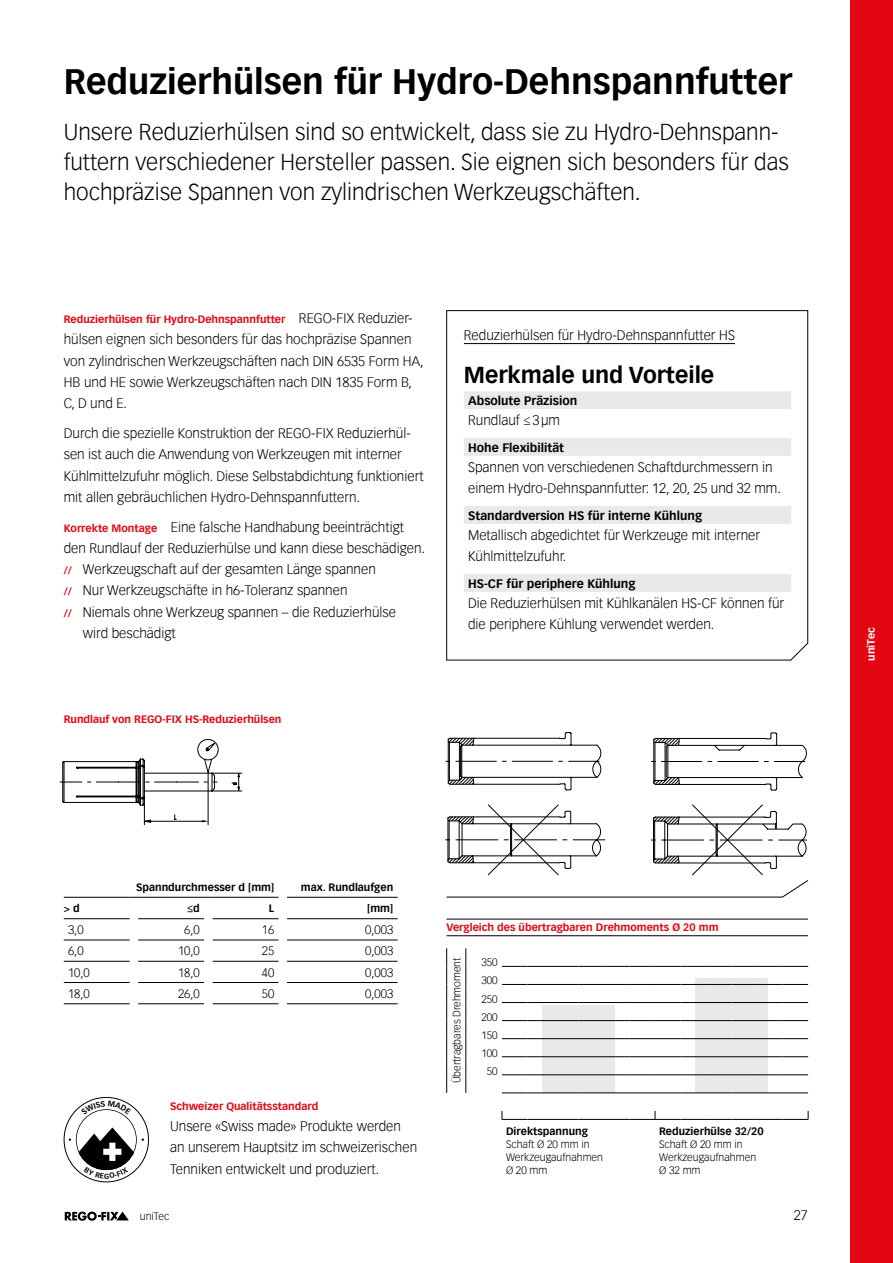
<style>
.page{position:relative;width:893px;height:1263px;background:#fff}
.page>*{position:absolute;margin:0;border:0;box-sizing:border-box;transform-origin:0 0}
.Headline_2{font:700 34.5px "Vectora Com";color:#000}
.Lead{font:300 22.5px/29.7px "Vectora Com";color:#000}
.Subline{font:700 22.5px "Vectora Com";color:#000}
.Gundtext_1spaltig{font:300 13.5px/21.3px "Vectora Com";color:#000}
.Bereich{font:300 13.5px "Vectora Com";color:#000}
.Info-Box_Titel{font:700 12px "Vectora Com";color:#000}
.Tabellentext{font:300 12px "Vectora Com";color:#000}
.Gundtext_1spaltig-2{font:700 10.5px "Vectora Com";color:#e30613}
.Bildberschreibung{font:300 10.5px/12.8px "Vectora Com";color:#000}
.Titel_Kopfzeile{font:700 10.5px "Vectora Com";color:#000}
.Titel_red{font:700 10.5px "Vectora Com";color:#e30613}
.Bildbeschreibung_mit_Einzug_1mm{font:300 10.5px "Vectora Com";color:#000}
.Bildbeschreibung_mit_Einzug_1mm-2{font:700 10.5px "Vectora Com";color:#000}
.t1{font:700 10.5px "Vectora Com";color:#fff}
.s1{font-weight:300;font-size:13.5px;color:#000}
.s2{font-weight:700;font-size:10.5px;color:#e30613}
</style>
<div class="page">
<div style="left:850px;top:0;width:43px;height:1263px;background:#e30613"></div>
<svg style="left:65px;top:1211px;width:64px;height:10px"></svg>
<hr style="left:212px;top:791px;width:30px;height:1px;background:#000">
<hr style="left:212px;top:773px;width:30px;height:1px;background:#000">
<div style="left:198px;top:739px;width:20px;height:21px;border:1px solid #000;border-radius:50%"></div>
<svg style="left:206px;top:741px;width:11px;height:10px"></svg>
<svg style="left:232px;top:773px;width:7px;height:18px"></svg>
<svg style="left:60px;top:758px;width:157px;height:67px"></svg>
<svg style="left:446px;top:732px;width:361px;height:59px"></svg>
<svg style="left:446px;top:804px;width:362px;height:93px"></svg>
<hr style="left:64px;top:961px;width:66px;height:1px;background:#000">
<hr style="left:138px;top:961px;width:66px;height:1px;background:#000">
<hr style="left:213px;top:961px;width:66px;height:1px;background:#000">
<hr style="left:287px;top:961px;width:111px;height:1px;background:#000">
<hr style="left:64px;top:982px;width:66px;height:1px;background:#000">
<hr style="left:138px;top:982px;width:66px;height:1px;background:#000">
<hr style="left:213px;top:982px;width:66px;height:1px;background:#000">
<hr style="left:287px;top:982px;width:111px;height:1px;background:#000">
<hr style="left:64px;top:1003px;width:66px;height:1px;background:#000">
<hr style="left:138px;top:1003px;width:66px;height:1px;background:#000">
<hr style="left:213px;top:1003px;width:66px;height:1px;background:#000">
<hr style="left:287px;top:1003px;width:111px;height:1px;background:#000">
<hr style="left:64px;top:918px;width:66px;height:1px;background:#000">
<hr style="left:138px;top:918px;width:66px;height:1px;background:#000">
<hr style="left:213px;top:918px;width:66px;height:1px;background:#000">
<hr style="left:287px;top:918px;width:111px;height:1px;background:#000">
<hr style="left:64px;top:940px;width:66px;height:1px;background:#000">
<hr style="left:138px;top:940px;width:66px;height:1px;background:#000">
<hr style="left:213px;top:940px;width:66px;height:1px;background:#000">
<hr style="left:287px;top:940px;width:111px;height:1px;background:#000">
<svg style="left:446px;top:310px;width:362px;height:350px"></svg>
<hr style="left:446px;top:919px;width:362px;height:1px;background:#000">
<hr style="left:446px;top:935px;width:362px;height:1px;background:#000">
<svg style="left:502px;top:1111px;width:307px;height:9px"></svg>
<svg style="left:502px;top:984px;width:306px;height:1px"></svg>
<svg style="left:502px;top:1002px;width:306px;height:1px"></svg>
<svg style="left:502px;top:1020px;width:306px;height:1px"></svg>
<svg style="left:502px;top:1038px;width:306px;height:1px"></svg>
<svg style="left:502px;top:1056px;width:306px;height:1px"></svg>
<svg style="left:502px;top:1074px;width:306px;height:1px"></svg>
<svg style="left:502px;top:1093px;width:306px;height:1px"></svg>
<svg style="left:502px;top:966px;width:306px;height:1px"></svg>
<svg style="left:446px;top:948px;width:1px;height:145px"></svg>
<svg style="left:466px;top:948px;width:1px;height:145px"></svg>
<div style="left:542px;top:1005px;width:72px;height:88px;background:#e9e9e9"></div>
<div style="left:695px;top:978px;width:72px;height:115px;background:#e9e9e9"></div>
<hr style="left:64px;top:897px;width:66px;height:1px;background:#000">
<hr style="left:138px;top:897px;width:66px;height:1px;background:#000">
<hr style="left:213px;top:897px;width:66px;height:1px;background:#000">
<hr style="left:287px;top:897px;width:111px;height:1px;background:#000">
<svg style="left:69px;top:1101px;width:75px;height:78px"></svg>
<p class="Headline_2" style="left:64px;top:60px;width:730px">Reduzierhülsen für Hydro-Dehnspannfutter</p>
<p class="Lead" style="left:64px;top:117px;width:726px">Unsere Reduzierhülsen sind so entwickelt, dass sie zu Hydro-Dehnspann&shy;futtern verschiedener Hersteller passen. Sie eignen sich besonders für das hochpräzise Spannen von zylindrischen Werkzeugschäften.</p>
<p class="Gundtext_1spaltig-2" style="left:64px;top:313px;width:350px">Reduzierhülsen für Hydro-Dehnspannfutter <span class="s1">REGO-FIX Reduzier-</span></p>
<p class="Gundtext_1spaltig" style="left:64px;top:329px;width:361px">hülsen eignen sich besonders für das hochpräzise Spannen von zylindrischen Werkzeugschäften nach DIN 6535 Form HA, HB und HE sowie Werkzeugschäften nach DIN 1835 Form B, C, D und E.</p>
<p class="Gundtext_1spaltig" style="left:64px;top:423px;width:361px">Durch die spezielle Konstruktion der REGO-FIX Reduzierhül&shy;sen ist auch die Anwendung von Werkzeugen mit interner Kühlmittelzufuhr möglich. Diese Selbstabdichtung funktioniert mit allen gebräuchlichen Hydro-Dehnspannfuttern.</p>
<p class="Gundtext_1spaltig" style="left:64px;top:516px;width:363px"><span class="s2">Korrekte Montage</span> Eine falsche Handhabung beeinträchtigt den Rundlauf der Reduzierhülse und kann diese beschädigen.</p>
<p class="Gundtext_1spaltig" style="left:64px;top:559px;width:314px"><span class="s2">//</span> Werkzeugschaft auf der gesamten Länge spannen</p>
<p class="Gundtext_1spaltig" style="left:64px;top:580px;width:285px"><span class="s2">//</span> Nur Werkzeugschäfte in h6-Toleranz spannen</p>
<p class="Gundtext_1spaltig" style="left:83px;top:601px;width:315px;text-indent:-19px"><span class="s2">//</span> Niemals ohne Werkzeug spannen – die Reduzierhülse wird beschädigt</p>
<p class="Gundtext_1spaltig-2" style="left:64px;top:713px;width:219px">Rundlauf von REGO-FIX HS-Reduzierhülsen</p>
<p class="Bereich" style="left:464px;top:327px;width:273px">Reduzierhülsen für Hydro-Dehnspannfutter HS</p>
<p class="Subline" style="left:464px;top:361px;width:252px">Merkmale und Vorteile</p>
<p class="Info-Box_Titel" style="left:468px;top:393px;width:111px">Absolute Präzision</p>
<p class="Gundtext_1spaltig" style="left:468px;top:410px;width:93px">Rundlauf ≤3μm</p>
<p class="Info-Box_Titel" style="left:468px;top:440px;width:97px">Hohe Flexibilität</p>
<p class="Gundtext_1spaltig" style="left:468px;top:457px;width:314px">Spannen von verschiedenen Schaftdurchmessern in einem Hydro-Dehnspannfutter: 12, 20, 25 und 32 mm.</p>
<p class="Info-Box_Titel" style="left:468px;top:508px;width:235px">Standardversion HS für interne Kühlung</p>
<p class="Gundtext_1spaltig" style="left:468px;top:525px;width:294px">Metallisch abgedichtet für Werkzeuge mit interner<br>Kühlmittelzufuhr.</p>
<p class="Info-Box_Titel" style="left:468px;top:576px;width:169px">HS-CF für periphere Kühlung</p>
<p class="Gundtext_1spaltig" style="left:468px;top:593px;width:318px">Die Reduzierhülsen mit Kühlkanälen HS-CF können für die periphere Kühlung verwendet werden.</p>
<p class="t1" style="left:865px;top:661px;width:35px;rotate:-90deg">uniTec</p>
<p class="Titel_Kopfzeile" style="left:136px;top:880px;width:140px">Spanndurchmesser d [mm]</p>
<p class="Titel_Kopfzeile" style="left:301px;top:880px;width:94px">max. Rundlaufgen</p>
<p class="Titel_Kopfzeile" style="left:64px;top:902px;width:18px">&gt; d</p>
<p class="Titel_Kopfzeile" style="left:187px;top:902px;width:14px">≤d</p>
<p class="Titel_Kopfzeile" style="left:269px;top:902px;width:7px">L</p>
<p class="Titel_Kopfzeile" style="left:367px;top:902px;width:28px">[mm]</p>
<p class="Tabellentext" style="left:68px;top:922px;width:17px">3,0</p>
<p class="Tabellentext" style="left:184px;top:922px;width:17px">6,0</p>
<p class="Tabellentext" style="left:262px;top:922px;width:14px">16</p>
<p class="Tabellentext" style="left:365px;top:922px;width:30px">0,003</p>
<p class="Tabellentext" style="left:68px;top:944px;width:17px">6,0</p>
<p class="Tabellentext" style="left:178px;top:944px;width:23px">10,0</p>
<p class="Tabellentext" style="left:262px;top:944px;width:14px">25</p>
<p class="Tabellentext" style="left:365px;top:944px;width:30px">0,003</p>
<p class="Tabellentext" style="left:68px;top:965px;width:23px">10,0</p>
<p class="Tabellentext" style="left:178px;top:965px;width:23px">18,0</p>
<p class="Tabellentext" style="left:262px;top:965px;width:14px">40</p>
<p class="Tabellentext" style="left:365px;top:965px;width:30px">0,003</p>
<p class="Tabellentext" style="left:68px;top:986px;width:23px">18,0</p>
<p class="Tabellentext" style="left:178px;top:986px;width:23px">26,0</p>
<p class="Tabellentext" style="left:262px;top:986px;width:14px">50</p>
<p class="Tabellentext" style="left:365px;top:986px;width:30px">0,003</p>
<p class="Titel_red" style="left:446px;top:921px;width:274px">Vergleich des übertragbaren Drehmoments Ø 20 mm</p>
<p class="Bildberschreibung" style="left:450px;top:1083px;width:127px;rotate:-90deg">Übertragbares Drehmoment</p>
<p class="Bildberschreibung" style="left:481px;top:956px;width:18px">350</p>
<p class="Bildberschreibung" style="left:481px;top:974px;width:18px">300</p>
<p class="Bildberschreibung" style="left:481px;top:992px;width:18px">250</p>
<p class="Bildberschreibung" style="left:481px;top:1010px;width:18px">200</p>
<p class="Bildberschreibung" style="left:481px;top:1028px;width:18px">150</p>
<p class="Bildberschreibung" style="left:481px;top:1047px;width:18px">100</p>
<p class="Bildberschreibung" style="left:487px;top:1065px;width:12px">50</p>
<p class="Gundtext_1spaltig-2" style="left:170px;top:1100px;width:150px">Schweizer Qualitätsstandard</p>
<p class="Gundtext_1spaltig" style="left:170px;top:1116px;width:249px">Unsere «Swiss made» Produkte werden an unserem Hauptsitz im schweizerischen<br>Tenniken entwickelt und produziert.</p>
<p class="Bildbeschreibung_mit_Einzug_1mm-2" style="left:506px;top:1125px;width:84px">Direktspannung</p>
<p class="Bildbeschreibung_mit_Einzug_1mm" style="left:506px;top:1138px;width:85px">Schaft Ø 20 mm in</p>
<p class="Bildbeschreibung_mit_Einzug_1mm" style="left:506px;top:1151px;width:99px">Werkzeugaufnahmen</p>
<p class="Bildbeschreibung_mit_Einzug_1mm" style="left:506px;top:1163px;width:43px">Ø 20 mm</p>
<p class="Titel_Kopfzeile" style="left:659px;top:1125px;width:106px">Reduzierhülse 32/20</p>
<p class="Bildberschreibung" style="left:659px;top:1138px;width:99px">Schaft Ø 20 mm in<br>Werkzeugaufnahmen<br>Ø 32 mm</p>
<p class="Bildberschreibung" style="left:140px;top:1210px;width:31px">uniTec</p>
<p class="Gundtext_1spaltig" style="left:794px;top:1205px;width:16px">27</p>
</div>
